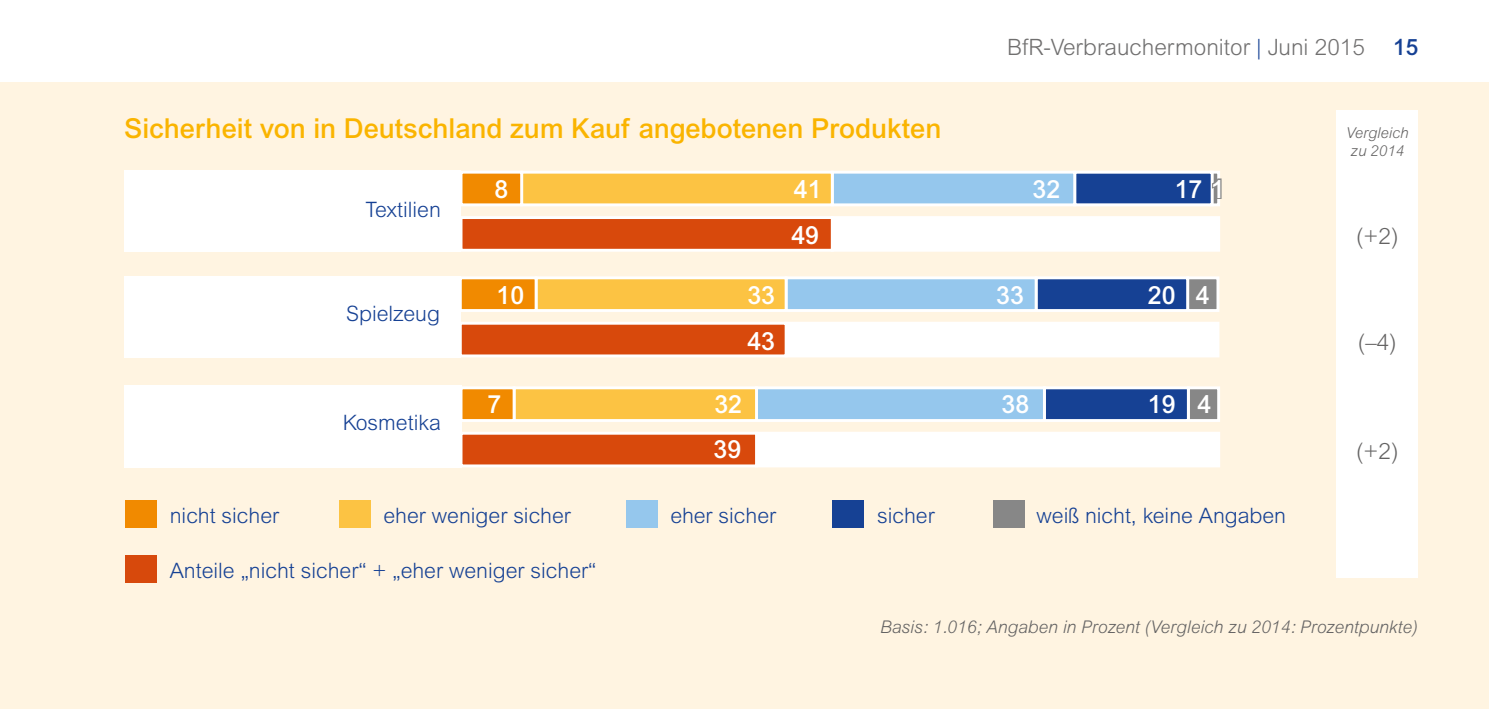
<style>
.page{position:relative;width:1489px;height:709px;background:#fff}
.page>*{position:absolute;margin:0;border:0;box-sizing:border-box;transform-origin:0 0}
.t1{font:500 27.5px "Arial MT Pro";color:#fab400}
.t2{font:500 25px "Arial MT Pro";color:#fff}
.t3{font:300 22.5px "Arial MT Pro";color:#706f6f}
.t4{font:300 22.5px "Arial MT Pro";color:#646363}
.t5{font:500 22.5px "Arial MT Pro";color:#164194}
.t6{font:300 21.25px "Arial MT Pro";color:#164194}
.t7{font:italic 300 17.5px "Arial MT Pro";color:#646363}
.t8{font:italic 300 15px/18px "Arial MT Pro";color:#646363}
.s1{color:#164194}
</style>
<div class="page">
<div style="left:0;top:82px;width:1488px;height:627px;background:#fff4e1"></div>
<div style="left:124px;top:170px;width:337px;height:82px;background:#fff"></div>
<div style="left:124px;top:276px;width:337px;height:82px;background:#fff"></div>
<div style="left:124px;top:386px;width:337px;height:82px;background:#fff"></div>
<div style="left:1187px;top:278px;width:30px;height:32px;background:#878787"></div>
<div style="left:1186px;top:276px;width:33px;height:36px;border:3px solid #fff"></div>
<div style="left:1188px;top:388px;width:30px;height:32px;background:#878787"></div>
<div style="left:1186px;top:386px;width:33px;height:36px;border:3px solid #fff"></div>
<div style="left:1209px;top:171px;width:10px;height:35px;border:3px solid #fff"></div>
<div style="left:1074px;top:172px;width:138px;height:33px;background:#164194"></div>
<div style="left:1073px;top:171px;width:140px;height:35px;border:3px solid #fff"></div>
<div style="left:1036px;top:278px;width:151px;height:32px;background:#164194"></div>
<div style="left:1034px;top:276px;width:154px;height:36px;border:3px solid #fff"></div>
<div style="left:1044px;top:388px;width:144px;height:32px;background:#164194"></div>
<div style="left:1042px;top:386px;width:147px;height:36px;border:3px solid #fff"></div>
<div style="left:832px;top:172px;width:242px;height:33px;background:#95c7ed"></div>
<div style="left:830px;top:171px;width:246px;height:35px;border:3px solid #fff"></div>
<div style="left:832px;top:217px;width:386px;height:33px;background:#fff"></div>
<div style="left:830px;top:216px;width:389px;height:36px;border:3px solid #fff"></div>
<div style="left:786px;top:278px;width:250px;height:32px;background:#95c7ed"></div>
<div style="left:784px;top:276px;width:253px;height:36px;border:3px solid #fff"></div>
<div style="left:786px;top:323px;width:431px;height:33px;background:#fff"></div>
<div style="left:784px;top:322px;width:435px;height:35px;border:3px solid #fff"></div>
<div style="left:756px;top:388px;width:288px;height:32px;background:#95c7ed"></div>
<div style="left:755px;top:386px;width:290px;height:36px;border:3px solid #fff"></div>
<div style="left:756px;top:433px;width:462px;height:33px;background:#fff"></div>
<div style="left:755px;top:432px;width:465px;height:35px;border:3px solid #fff"></div>
<div style="left:521px;top:172px;width:311px;height:33px;background:#fcc343"></div>
<div style="left:520px;top:171px;width:313px;height:35px;border:3px solid #fff"></div>
<div style="left:536px;top:278px;width:250px;height:32px;background:#fcc343"></div>
<div style="left:534px;top:276px;width:253px;height:36px;border:3px solid #fff"></div>
<div style="left:514px;top:388px;width:242px;height:32px;background:#fcc343"></div>
<div style="left:512px;top:386px;width:246px;height:36px;border:3px solid #fff"></div>
<div style="left:461px;top:172px;width:60px;height:33px;background:#f18a00"></div>
<div style="left:459px;top:171px;width:64px;height:35px;border:3px solid #fff"></div>
<div style="left:461px;top:217px;width:371px;height:33px;background:#d8490c"></div>
<div style="left:459px;top:216px;width:374px;height:36px;border:3px solid #fff"></div>
<div style="left:460px;top:278px;width:76px;height:32px;background:#f18a00"></div>
<div style="left:459px;top:276px;width:78px;height:36px;border:3px solid #fff"></div>
<div style="left:460px;top:323px;width:326px;height:33px;background:#d8490c"></div>
<div style="left:459px;top:322px;width:328px;height:35px;border:3px solid #fff"></div>
<div style="left:461px;top:388px;width:53px;height:32px;background:#f18a00"></div>
<div style="left:459px;top:386px;width:56px;height:36px;border:3px solid #fff"></div>
<div style="left:461px;top:433px;width:295px;height:33px;background:#d8490c"></div>
<div style="left:459px;top:432px;width:299px;height:35px;border:3px solid #fff"></div>
<div style="left:126px;top:500px;width:31px;height:28px;background:#f18a00"></div>
<div style="left:339px;top:500px;width:31px;height:28px;background:#fcc343"></div>
<div style="left:993px;top:500px;width:31px;height:28px;background:#878787"></div>
<div style="left:626px;top:500px;width:31px;height:28px;background:#95c7ed"></div>
<div style="left:832px;top:500px;width:31px;height:28px;background:#164194"></div>
<div style="left:126px;top:555px;width:31px;height:28px;background:#d7490c"></div>
<svg style="left:1210px;top:177px;width:12px;height:23px"></svg>
<div style="left:1336px;top:110px;width:81px;height:467px;background:#fff"></div>
<p class="t1" style="left:124px;top:112px;width:818px">Sicherheit von in Deutschland zum Kauf angebotenen Produkten</p>
<p class="t3" style="left:1007px;top:33px;width:359px">BfR-Verbrauchermonitor <span class="s1">|</span> Juni 2015</p>
<p class="t5" style="left:1392px;top:34px;width:26px">15</p>
<p class="t8" style="left:1345px;top:124px;width:64px">Vergleich zu 2014</p>
<p class="t6" style="left:365px;top:196px;width:77px">Textilien</p>
<p class="t6" style="left:346px;top:301px;width:95px">Spielzeug</p>
<p class="t6" style="left:343px;top:409px;width:100px">Kosmetika</p>
<p class="t2" style="left:494px;top:174px;width:15px">8</p>
<p class="t2" style="left:496px;top:280px;width:29px">10</p>
<p class="t2" style="left:487px;top:389px;width:15px">7</p>
<p class="t2" style="left:794px;top:174px;width:29px">41</p>
<p class="t2" style="left:1032px;top:174px;width:29px">32</p>
<p class="t2" style="left:1174px;top:174px;width:51px">17 1</p>
<p class="t2" style="left:747px;top:280px;width:29px">33</p>
<p class="t2" style="left:747px;top:326px;width:29px">43</p>
<p class="t2" style="left:791px;top:220px;width:29px">49</p>
<p class="t2" style="left:996px;top:280px;width:29px">33</p>
<p class="t2" style="left:1147px;top:280px;width:63px">20 4</p>
<p class="t2" style="left:714px;top:389px;width:29px">32</p>
<p class="t2" style="left:1001px;top:389px;width:29px">38</p>
<p class="t2" style="left:1147px;top:389px;width:65px">19 4</p>
<p class="t2" style="left:713px;top:435px;width:29px">39</p>
<p class="t6" style="left:170px;top:502px;width:111px">nicht sicher</p>
<p class="t6" style="left:383px;top:502px;width:189px">eher weniger sicher</p>
<p class="t6" style="left:670px;top:502px;width:107px">eher sicher</p>
<p class="t6" style="left:877px;top:502px;width:59px">sicher</p>
<p class="t6" style="left:1036px;top:502px;width:251px">weiß nicht, keine Angaben</p>
<p class="t6" style="left:170px;top:557px;width:428px">Anteile „nicht sicher“ + „eher weniger sicher“</p>
<p class="t4" style="left:1355px;top:222px;width:44px">(+2)</p>
<p class="t4" style="left:1357px;top:328px;width:40px">(–4)</p>
<p class="t4" style="left:1355px;top:437px;width:44px">(+2)</p>
<p class="t7" style="left:880px;top:616px;width:539px">Basis: 1.016; Angaben in Prozent (Vergleich zu 2014: Prozentpunkte)</p>
</div>
